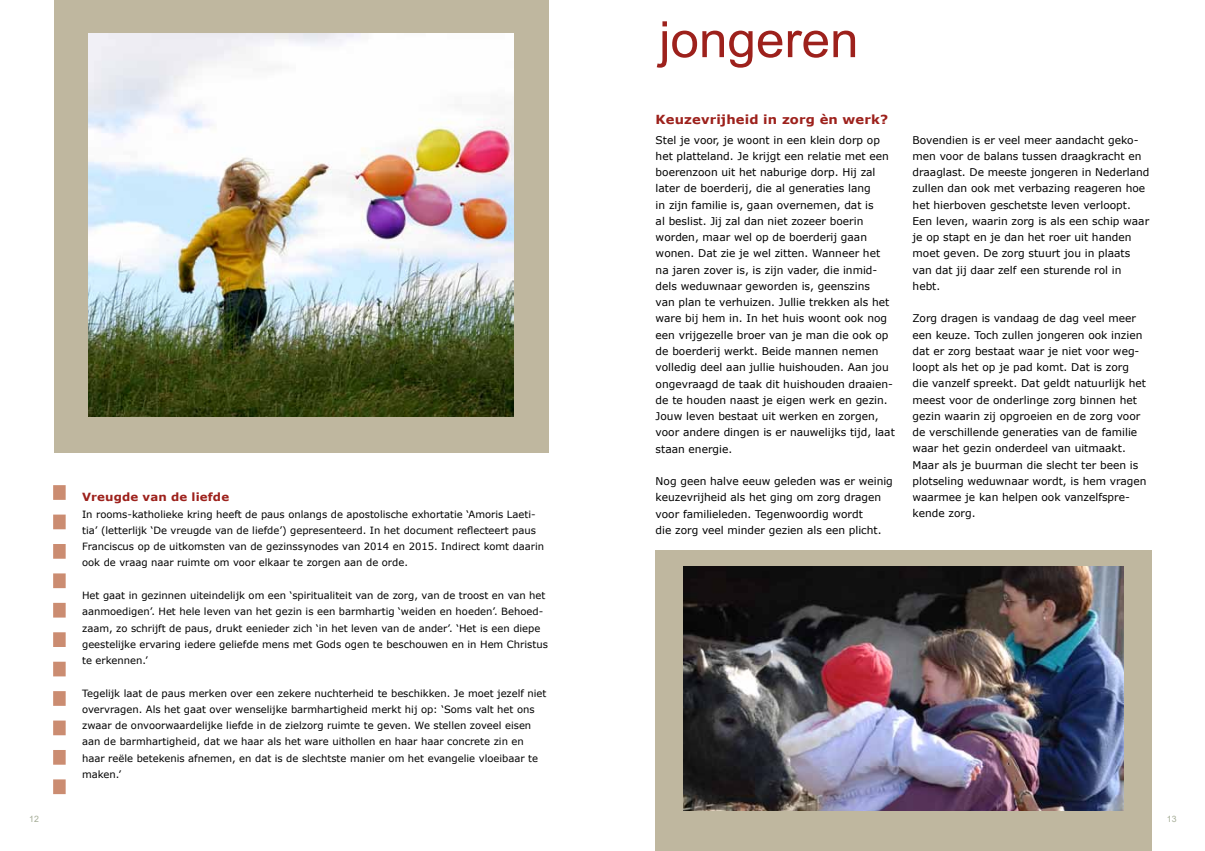
<style>
.page{position:relative;width:1205px;height:851px;background:#fff}
.page>*{position:absolute;margin:0;border:0;box-sizing:border-box;transform-origin:0 0}
.t1{font:50px "Arial Narrow";color:#9d211c;scale:1.25 1}
.t2{font:700 12.5px "Verdana";letter-spacing:.01em;color:#9d211c;scale:1.05 1}
.t3{font:700 11.25px "Verdana";letter-spacing:.01em;color:#9d211c;scale:1.05 1}
.t4{font:10.62px/16.2px "Verdana";color:#000}
.t5{font:10px/16.2px "Verdana";color:#000}
.t6{font:8.75px "Arial";color:#a5ad97}
</style>
<div class="page">
<svg style="left:53px;top:485px;width:13px;height:309px"></svg>
<div style="left:655px;top:550px;width:497px;height:300px;background:#bfb79f"></div>
<div style="left:54px;top:0;width:495px;height:452px;background:#bfb79f"></div>
<img style="left:683px;top:566px;width:440px;height:244px">
<img style="left:89px;top:33px;width:425px;height:383px">
<p class="t6" style="left:29px;top:812px;width:11px">12</p>
<p class="t3" style="left:82px;top:489px;width:142px">Vreugde van de liefde</p>
<p class="t5" style="left:82px;top:505px;width:464px">In rooms-katholieke kring heeft de paus onlangs de apostolische exhortatie ‘Amoris Laeti&shy;tia’ (letterlijk ‘De vreugde van de liefde’) gepresenteerd. In het document reflecteert paus Franciscus op de uitkomsten van de gezinssynodes van 2014 en 2015. Indirect komt daarin ook de vraag naar ruimte om voor elkaar te zorgen aan de orde.</p>
<p class="t5" style="left:82px;top:587px;width:467px">Het gaat in gezinnen uiteindelijk om een ‘spiritualiteit van de zorg, van de troost en van het aanmoedigen’. Het hele leven van het gezin is een barmhartig ‘weiden en hoeden’. Behoed&shy;zaam, zo schrijft de paus, drukt eenieder zich ‘in het leven van de ander’. ‘Het is een diepe geestelijke ervaring iedere geliefde mens met Gods ogen te beschouwen en in Hem Christus te erkennen.’</p>
<p class="t5" style="left:82px;top:684px;width:466px">Tegelijk laat de paus merken over een zekere nuchterheid te beschikken. Je moet jezelf niet overvragen. Als het gaat over wenselijke barmhartigheid merkt hij op: ‘Soms valt het ons zwaar de onvoorwaardelijke liefde in de zielzorg ruimte te geven. We stellen zoveel eisen aan de barmhartigheid, dat we haar als het ware uithollen en haar haar concrete zin en haar reële betekenis afnemen, en dat is de slechtste manier om het evangelie vloeibaar te maken.’</p>
<h1 class="t1" style="left:659px;top:3px;width:161px">jongeren</h1>
<p class="t2" style="left:656px;top:110px;width:223px">Keuzevrijheid in zorg èn werk?</p>
<p class="t4" style="left:656px;top:131px;width:241px">Stel je voor, je woont in een klein dorp op het platteland. Je krijgt een relatie met een boerenzoon uit het naburige dorp. Hij zal later de boerderij, die al generaties lang<br>in zijn familie is, gaan overnemen, dat is<br>al beslist. Jij zal dan niet zozeer boerin worden, maar wel op de boerderij gaan wonen. Dat zie je wel zitten. Wanneer het na jaren zover is, is zijn vader, die inmid&shy;dels weduwnaar geworden is, geenszins<br>van plan te verhuizen. Jullie trekken als het ware bij hem in. In het huis woont ook nog een vrijgezelle broer van je man die ook op de boerderij werkt. Beide mannen nemen volledig deel aan jullie huishouden. Aan jou ongevraagd de taak dit huishouden draaien&shy;de te houden naast je eigen werk en gezin.<br>Jouw leven bestaat uit werken en zorgen, voor andere dingen is er nauwelijks tijd, laat staan energie.</p>
<p class="t4" style="left:656px;top:473px;width:239px">Nog geen halve eeuw geleden was er weinig keuzevrijheid als het ging om zorg dragen voor familieleden. Tegenwoordig wordt<br>die zorg veel minder gezien als een plicht.</p>
<p class="t4" style="left:912px;top:131px;width:238px">Bovendien is er veel meer aandacht geko&shy;men voor de balans tussen draagkracht en draaglast. De meeste jongeren in Nederland zullen dan ook met verbazing reageren hoe het hierboven geschetste leven verloopt.<br>Een leven, waarin zorg is als een schip waar je op stapt en je dan het roer uit handen moet geven. De zorg stuurt jou in plaats van dat jij daar zelf een sturende rol in hebt.</p>
<p class="t4" style="left:912px;top:310px;width:235px">Zorg dragen is vandaag de dag veel meer een keuze. Toch zullen jongeren ook inzien dat er zorg bestaat waar je niet voor weg&shy;loopt als het op je pad komt. Dat is zorg die vanzelf spreekt. Dat geldt natuurlijk het meest voor de onderlinge zorg binnen het gezin waarin zij opgroeien en de zorg voor de verschillende generaties van de familie waar het gezin onderdeel van uitmaakt.<br>Maar als je buurman die slecht ter been is plotseling weduwnaar wordt, is hem vragen waarmee je kan helpen ook vanzelfspre&shy;kende zorg.</p>
<p class="t6" style="left:1167px;top:812px;width:11px">13</p>
</div>
